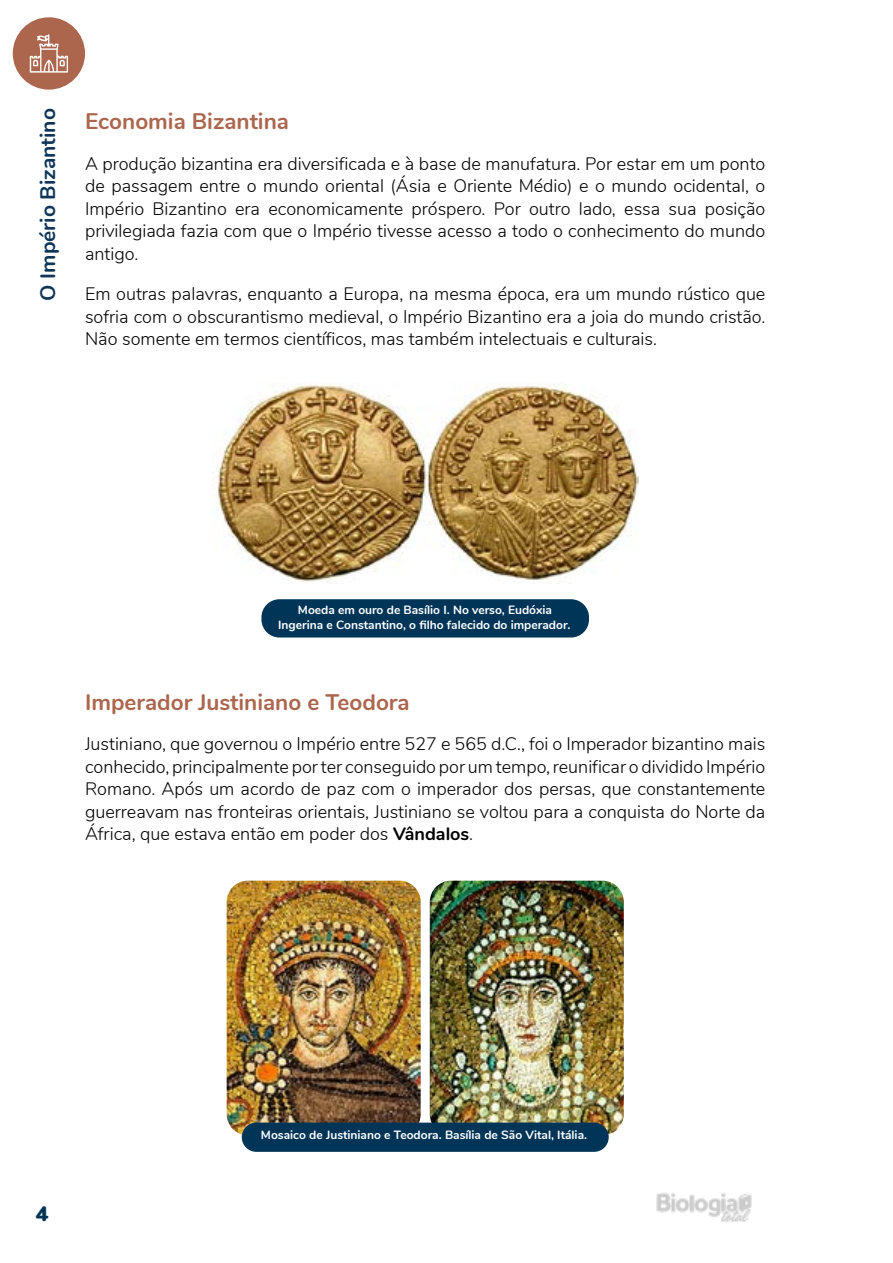
<style>
.page{position:relative;width:893px;height:1263px;background:#fff}
.page>*{position:absolute;margin:0;border:0;box-sizing:border-box;transform-origin:0 0}
.t1{font:700 22.5px "Nunito";color:#ac664e}
.t2{font:700 21px "Nunito";color:#0e3657}
.t3{font:900 21px "Nunito";color:#003558}
.t4{font:300 18px/22.5px "Nunito";color:#000;text-align:justify}
.t5{font:700 12px/14.4px "Nunito";color:#fff;text-align:center}
.s1{font-weight:700}
</style>
<div class="page">
<img style="left:656px;top:1192px;width:96px;height:30px">
<div style="left:13px;top:17px;width:72px;height:73px;background:#ac664e;border-radius:50%"></div>
<svg style="left:30px;top:34px;width:38px;height:39px"></svg>
<img style="left:212px;top:383px;width:427px;height:201px">
<img style="left:227px;top:881px;width:194px;height:254px">
<img style="left:430px;top:881px;width:194px;height:254px">
<div style="left:261px;top:599px;width:328px;height:38px;background:#003558;border-radius:18px"></div>
<div style="left:242px;top:1122px;width:367px;height:30px;background:#003558;border-radius:15px"></div>
<p class="t2" style="left:32px;top:301px;width:194px;rotate:-90deg">O Império Bizantino</p>
<p class="t1" style="left:85px;top:105px;width:205px">Economia Bizantina</p>
<p class="t4" style="left:85px;top:151px;width:682px">A produção bizantina era diversificada e à base de manufatura. Por estar em um ponto de passagem entre o mundo oriental (Ásia e Oriente Médio) e o mundo ocidental, o Império Bizantino era economicamente próspero. Por outro lado, essa sua posição privilegiada fazia com que o Império tivesse acesso a todo o conhecimento do mundo antigo.</p>
<p class="t4" style="left:85px;top:282px;width:682px">Em outras palavras, enquanto a Europa, na mesma época, era um mundo rústico que sofria com o obscurantismo medieval, o Império Bizantino era a joia do mundo cristão.<br>Não somente em termos científicos, mas também intelectuais e culturais.</p>
<p class="t5" style="left:278px;top:602px;width:294px">Moeda em ouro de Basílio I. No verso, Eudóxia<br>Ingerina e Constantino, o filho falecido do imperador.</p>
<p class="t1" style="left:85px;top:685px;width:326px">Imperador Justiniano e Teodora</p>
<p class="t4" style="left:85px;top:732px;width:682px">Justiniano, que governou o Império entre 527 e 565 d.C., foi o Imperador bizantino mais conhecido, principalmente por ter conseguido por um tempo, reunificar o dividido Império Romano. Após um acordo de paz com o imperador dos persas, que constantemente guerreavam nas fronteiras orientais, Justiniano se voltou para a conquista do Norte da África, que estava então em poder dos <span class="s1">Vândalos</span>.</p>
<p class="t3" style="left:36px;top:1198px;width:14px">4</p>
<p class="t5" style="left:261px;top:1127px;width:328px">Mosaico de Justiniano e Teodora. Basília de São Vital, Itália.</p>
</div>
